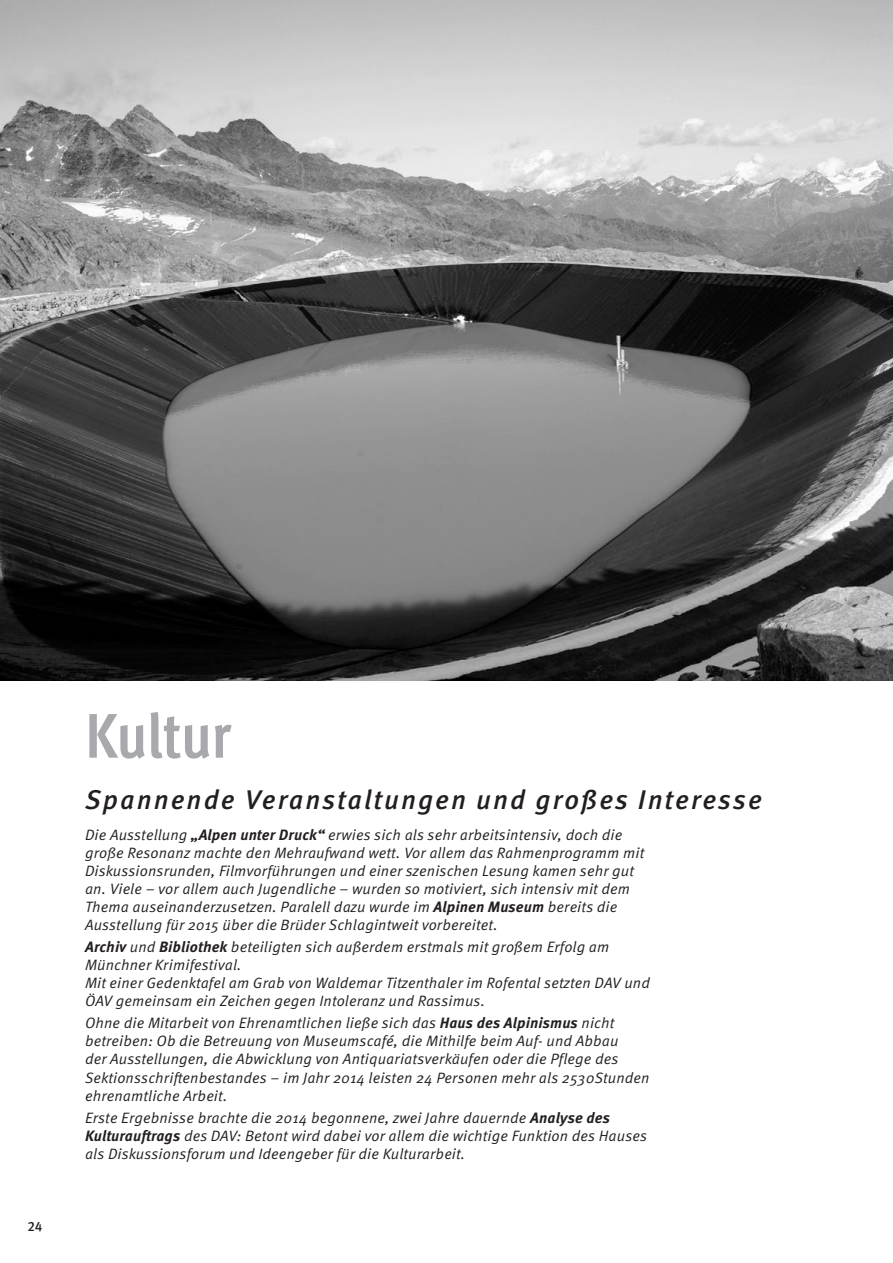
<style>
.page{position:relative;width:893px;height:1263px;background:#fff}
.page>*{position:absolute;margin:0;border:0;box-sizing:border-box;transform-origin:0 0}
.t1{font:700 condensed 63px "Meta OT";letter-spacing:-.01em;color:#a8a9ad}
.t2{font:italic 500 27px "Meta OT";letter-spacing:.075em;color:#231f20}
.t3{font:15px/18px "Meta OT Norm Ita";letter-spacing:.01em;color:#231f20}
.t4{font:500 13.5px "Meta OT";color:#231f20}
.s1{font-family:"Meta OT";font-weight:700;font-style:italic}
</style>
<div class="page">
<img style="left:0;top:0;width:893px;height:680px">
<p class="t4" style="left:28px;top:1218px;width:16px">24</p>
<h1 class="t1" style="left:85px;top:695px;width:148px">Kultur</h1>
<h2 class="t2" style="left:85px;top:784px;width:678px">Spannende Veranstaltungen und großes Interesse</h2>
<p class="t3" style="left:85px;top:826px;width:561px">Die Ausstellung <span class="s1">„Alpen unter Druck“</span> erwies sich als sehr arbeitsintensiv, doch die große Resonanz machte den Mehraufwand wett. Vor allem das Rahmenprogramm mit Diskussionsrunden, Filmvorführungen und einer szenischen Lesung kamen sehr gut an. Viele – vor allem auch Jugendliche – wurden so motiviert, sich intensiv mit dem Thema auseinanderzusetzen. Paralell dazu wurde im <span class="s1">Alpinen Museum</span> bereits die Ausstellung für 2015 über die Brüder Schlagintweit vorbereitet.</p>
<p class="t3" style="left:85px;top:938px;width:566px"><span class="s1">Archiv</span> und <span class="s1">Bibliothek</span> beteiligten sich außerdem erstmals mit großem Erfolg am Münchner Krimifestival.<br>Mit einer Gedenktafel am Grab von Waldemar Titzenthaler im Rofental setzten DAV und ÖAV gemeinsam ein Zeichen gegen Intoleranz und Rassimus.</p>
<p class="t3" style="left:85px;top:1015px;width:566px">Ohne die Mitarbeit von Ehrenamtlichen ließe sich das <span class="s1">Haus des Alpinismus</span> nicht betreiben: Ob die Betreuung von Museumscafé, die Mithilfe beim Auf- und Abbau<br>der Ausstellungen, die Abwicklung von Antiquariatsverkäufen oder die Pflege des Sektionsschriftenbestandes – im Jahr 2014 leisten 24 Personen mehr als 2530Stunden ehrenamtliche Arbeit.</p>
<p class="t3" style="left:85px;top:1109px;width:564px">Erste Ergebnisse brachte die 2014 begonnene, zwei Jahre dauernde <span class="s1">Analyse des<br>Kulturauftrags</span> des DAV: Betont wird dabei vor allem die wichtige Funktion des Hauses als Diskussionsforum und Ideengeber für die Kulturarbeit.</p>
</div>
